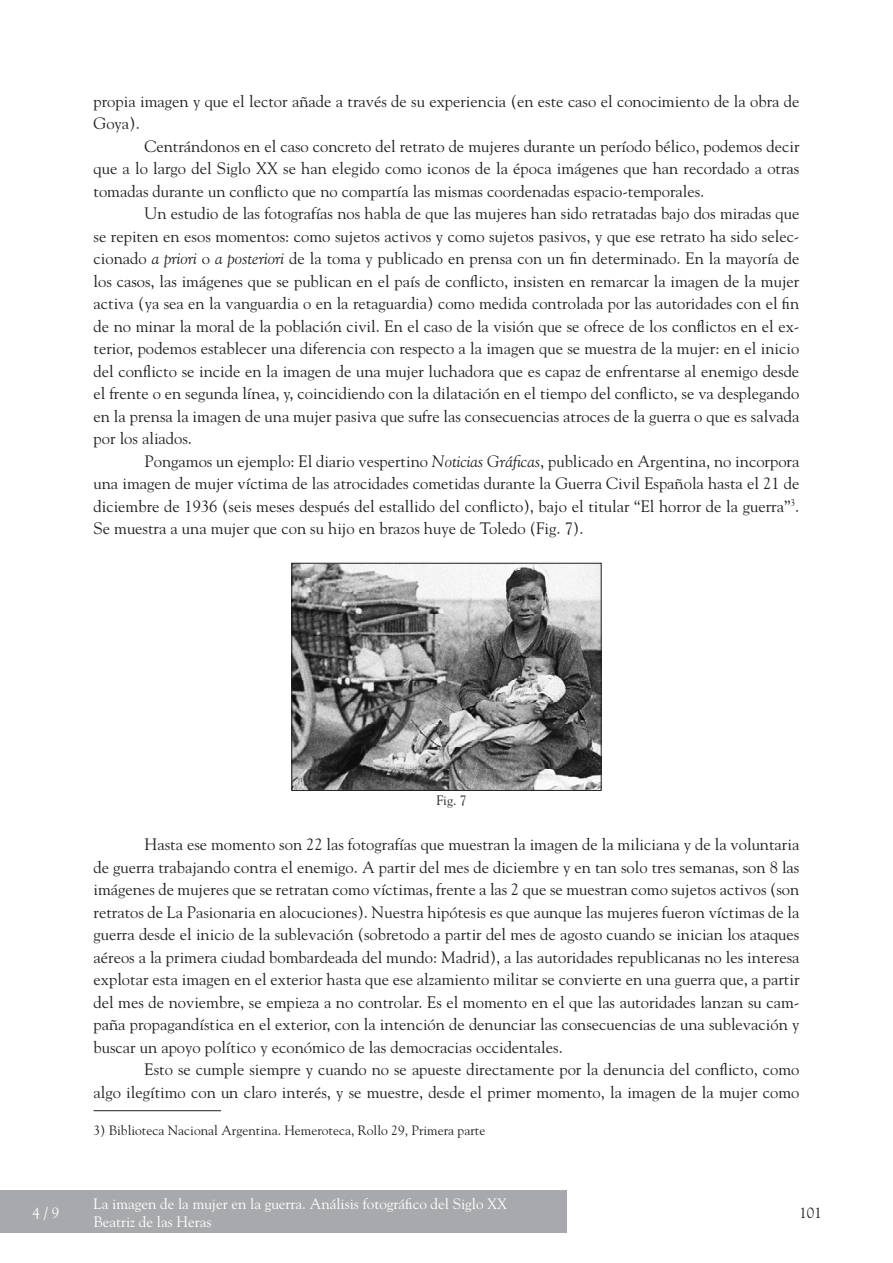
<style>
.page{position:relative;width:893px;height:1263px;background:#fff}
.page>*{position:absolute;margin:0;border:0;box-sizing:border-box;transform-origin:0 0}
.Base{font:16.5px/22.5px "Goudy";color:#231f20;text-align:justify}
.Nota_pié_de_página{font:16.5px/22.5px "Goudy";color:#231f20}
.Base-2{font:15px "Goudy";color:#fff}
.Base-3{font:15px "Goudy";color:#231f20}
.Nota_pié_de_página-2{font:13.5px "Goudy";color:#231f20}
.Pie_de_foto{font:13.5px "Goudy";color:#231f20}
.s1{font-style:italic}
</style>
<div class="page">
<div style="left:0;top:1191px;width:567px;height:42px;background:#a8a9ad"></div>
<hr style="left:94px;top:1110px;width:127px;height:1px;background:#231f20">
<img style="left:294px;top:565px;width:305px;height:224px">
<div style="left:292px;top:563px;width:309px;height:228px;border:1px solid #231f20"></div>
<p class="Nota_pié_de_página" style="left:94px;top:89px;width:707px">propia imagen y que el lector añade a través de su experiencia (en este caso el conocimiento de la obra de<br>Goya).</p>
<p class="Base" style="left:94px;top:134px;width:707px;text-indent:51px">Centrándonos en el caso concreto del retrato de mujeres durante un período bélico, podemos decir que a lo largo del Siglo XX se han elegido como iconos de la época imágenes que han recordado a otras tomadas durante un conflicto que no compartía las mismas coordenadas espacio-temporales.</p>
<p class="Base" style="left:94px;top:202px;width:707px;text-indent:51px">Un estudio de las fotografías nos habla de que las mujeres han sido retratadas bajo dos miradas que se repiten en esos momentos: como sujetos activos y como sujetos pasivos, y que ese retrato ha sido selec&shy;cionado <span class="s1">a priori</span> o <span class="s1">a posteriori</span> de la toma y publicado en prensa con un fin determinado. En la mayoría de los casos, las imágenes que se publican en el país de conflicto, insisten en remarcar la imagen de la mujer activa (ya sea en la vanguardia o en la retaguardia) como medida controlada por las autoridades con el fin de no minar la moral de la población civil. En el caso de la visión que se ofrece de los conflictos en el ex&shy;terior, podemos establecer una diferencia con respecto a la imagen que se muestra de la mujer: en el inicio del conflicto se incide en la imagen de una mujer luchadora que es capaz de enfrentarse al enemigo desde el frente o en segunda línea, y, coincidiendo con la dilatación en el tiempo del conflicto, se va desplegando en la prensa la imagen de una mujer pasiva que sufre las consecuencias atroces de la guerra o que es salvada por los aliados.</p>
<p class="Base" style="left:94px;top:449px;width:707px;text-indent:51px">Pongamos un ejemplo: El diario vespertino <span class="s1">Noticias Gráficas</span>, publicado en Argentina, no incorpora una imagen de mujer víctima de las atrocidades cometidas durante la Guerra Civil Española hasta el 21 de diciembre de 1936 (seis meses después del estallido del conflicto), bajo el titular “El horror de la guerra”<sup>3</sup>.<br>Se muestra a una mujer que con su hijo en brazos huye de Toledo (Fig. 7).</p>
<p class="Pie_de_foto" style="left:437px;top:792px;width:31px">Fig. 7</p>
<p class="Base" style="left:94px;top:833px;width:707px;text-indent:51px">Hasta ese momento son 22 las fotografías que muestran la imagen de la miliciana y de la voluntaria de guerra trabajando contra el enemigo. A partir del mes de diciembre y en tan solo tres semanas, son 8 las imágenes de mujeres que se retratan como víctimas, frente a las 2 que se muestran como sujetos activos (son retratos de La Pasionaria en alocuciones). Nuestra hipótesis es que aunque las mujeres fueron víctimas de la guerra desde el inicio de la sublevación (sobretodo a partir del mes de agosto cuando se inician los ataques aéreos a la primera ciudad bombardeada del mundo: Madrid), a las autoridades republicanas no les interesa explotar esta imagen en el exterior hasta que ese alzamiento militar se convierte en una guerra que, a partir del mes de noviembre, se empieza a no controlar. Es el momento en el que las autoridades lanzan su cam&shy;paña propagandística en el exterior, con la intención de denunciar las consecuencias de una sublevación y buscar un apoyo político y económico de las democracias occidentales.</p>
<p class="Base" style="left:94px;top:1058px;width:707px;text-align:right">Esto se cumple siempre y cuando no se apueste directamente por la denuncia del conflicto, como<br>algo ilegítimo con un claro interés, y se muestre, desde el primer momento, la imagen de la mujer como</p>
<p class="Nota_pié_de_página-2" style="left:94px;top:1122px;width:393px">3) Biblioteca Nacional Argentina. Hemeroteca, Rollo 29, Primera parte</p>
<p class="Base-2" style="left:94px;top:1194px;width:415px">La imagen de la mujer en la guerra. Análisis fotográfico del Siglo XX</p>
<p class="Base-2" style="left:94px;top:1212px;width:119px">Beatriz de las Heras</p>
<p class="Base-2" style="left:33px;top:1203px;width:28px">4 / 9</p>
<p class="Base-3" style="left:799px;top:1203px;width:24px">101</p>
</div>
